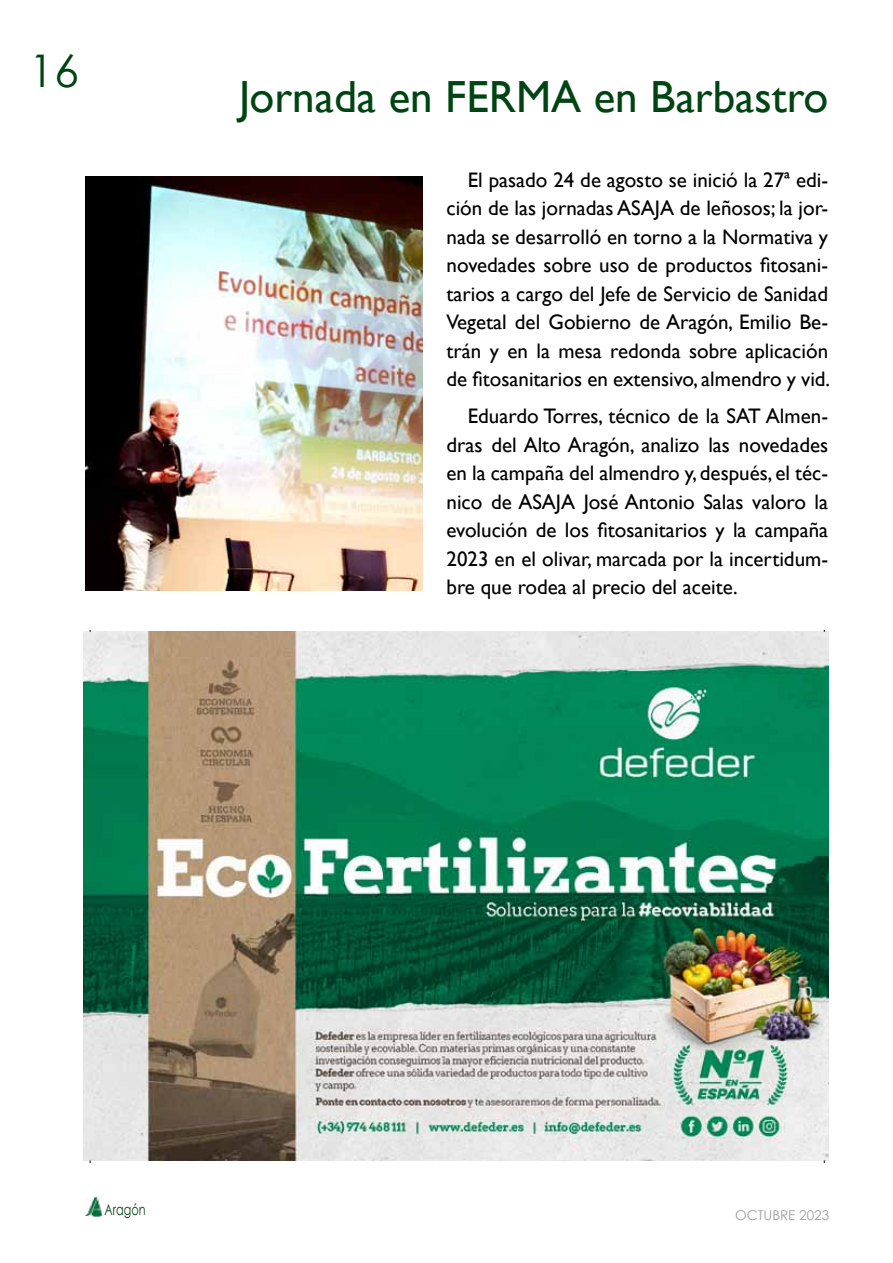
<style>
.page{position:relative;width:893px;height:1263px;background:#fff}
.page>*{position:absolute;margin:0;border:0;box-sizing:border-box;transform-origin:0 0}
.t1{font:45px "Gill Sans";color:#004413}
.t2{font:45px "Century Gothic";color:#004413}
.t3{font:21px/28.5px "Gill Sans";color:#000;text-align:justify}
.t4{font:15px "Century Gothic";color:#004413;scale:.75 1}
.t5{font:13.5px "Century Gothic";color:#9c9e9f}
</style>
<div class="page">
<img style="left:85px;top:1197px;width:17px;height:19px">
<img style="left:84px;top:632px;width:744px;height:528px">
<img style="left:85px;top:176px;width:338px;height:414px">
<h1 class="t2" style="left:29px;top:39px;width:51px">16</h1>
<h1 class="t1" style="left:239px;top:71px;width:590px">Jornada en FERMA en Barbastro</h1>
<p class="t3" style="left:446px;top:166px;width:385px;text-indent:21px">El pasado 24 de agosto se inició la 27ª edi&shy;ción de las jornadas ASAJA de leñosos; la jor&shy;nada se desarrolló en torno a la Normativa y novedades sobre uso de productos fitosani&shy;tarios a cargo del Jefe de Servicio de Sanidad Vegetal del Gobierno de Aragón, Emilio Be&shy;trán y en la mesa redonda sobre aplicación de fitosanitarios en extensivo, almendro y vid.</p>
<p class="t3" style="left:446px;top:402px;width:383px;text-indent:21px">Eduardo Torres, técnico de la SAT Almen&shy;dras del Alto Aragón, analizo las novedades en la campaña del almendro y, después, el téc&shy;nico de ASAJA José Antonio Salas valoro la evolución de los fitosanitarios y la campaña 2023 en el olivar, marcada por la incertidum&shy;bre que rodea al precio del aceite.</p>
<p class="t4" style="left:104px;top:1199px;width:56px">Aragón</p>
<p class="t5" style="left:735px;top:1206px;width:96px">OCTUBRE 2023</p>
</div>
